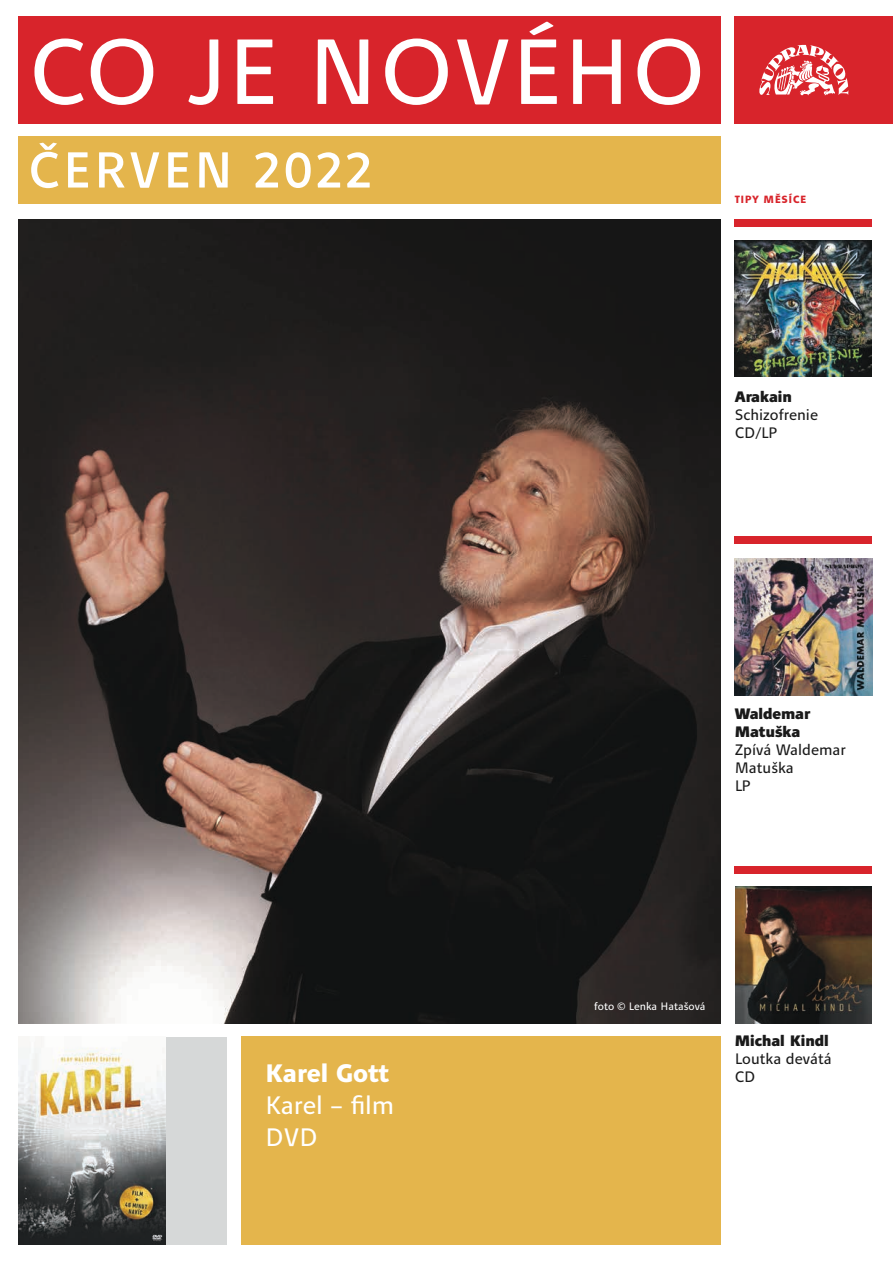
<style>
.page{position:relative;width:893px;height:1263px;background:#fff}
.page>*{position:absolute;margin:0;border:0;box-sizing:border-box;transform-origin:0 0}
.t1{font:109.65px "Quodlibet Sans";color:#fff}
.t2{font:600 59.85px "Quodlibet Sans";letter-spacing:.04em;color:#fff}
.t3{font:30px/32px "Quodlibet Sans";color:#fff}
.t4{font:800 30px "Quodlibet Sans";color:#fff}
.t5{font:18px/18px "Quodlibet Sans";color:#1a1a1a}
.t6{font:900 18px/18px "Quodlibet Sans";color:#1a1a1a}
.t7{font:12.75px "Quodlibet Sans";color:#fff}
.t8{font:800 12.45px "Quodlibet Sans";letter-spacing:.05em;color:#d8242b}
</style>
<div class="page">
<div style="left:18px;top:16px;width:703px;height:108px;background:#d8242b"></div>
<div style="left:18px;top:136px;width:702px;height:68px;background:#e4b54c"></div>
<div style="left:734px;top:16px;width:159px;height:108px;background:#d8242b"></div>
<svg style="left:759px;top:44px;width:89px;height:51px"></svg>
<div style="left:241px;top:1036px;width:479px;height:209px;background:#e4b54c"></div>
<div style="left:19px;top:1037px;width:207px;height:207px;background:#d6d8d8"></div>
<img style="left:19px;top:1037px;width:147px;height:207px">
<img style="left:735px;top:886px;width:137px;height:137px">
<div style="left:735px;top:866px;width:137px;height:8px;background:#d8242b"></div>
<div style="left:735px;top:536px;width:137px;height:8px;background:#d8242b"></div>
<div style="left:735px;top:219px;width:137px;height:8px;background:#d8242b"></div>
<img style="left:19px;top:219px;width:702px;height:804px">
<img style="left:734px;top:240px;width:137px;height:137px">
<img style="left:735px;top:559px;width:137px;height:137px">
<h1 class="t1" style="left:28px;top:8px;width:680px">CO JE NOVÉHO</h1>
<h2 class="t2" style="left:28px;top:135px;width:346px">ČERVEN 2022</h2>
<p class="t8" style="left:735px;top:192px;width:73px">TIPY MĚSÍCE</p>
<p class="t6" style="left:735px;top:387px;width:59px">Arakain</p>
<p class="t5" style="left:735px;top:405px;width:85px">Schizofrenie<br>CD/LP</p>
<h3 class="t4" style="left:265px;top:1055px;width:126px">Karel Gott</h3>
<h3 class="t3" style="left:265px;top:1088px;width:131px">Karel – film<br>DVD</h3>
<p class="t6" style="left:735px;top:704px;width:77px">Waldemar<br>Matuška</p>
<p class="t5" style="left:735px;top:740px;width:113px">Zpívá Waldemar<br>Matuška<br>LP</p>
<p class="t7" style="left:594px;top:999px;width:113px">foto © Lenka Hatašová</p>
<p class="t6" style="left:735px;top:1031px;width:96px">Michal Kindl</p>
<p class="t5" style="left:735px;top:1049px;width:98px">Loutka devátá<br>CD</p>
</div>
